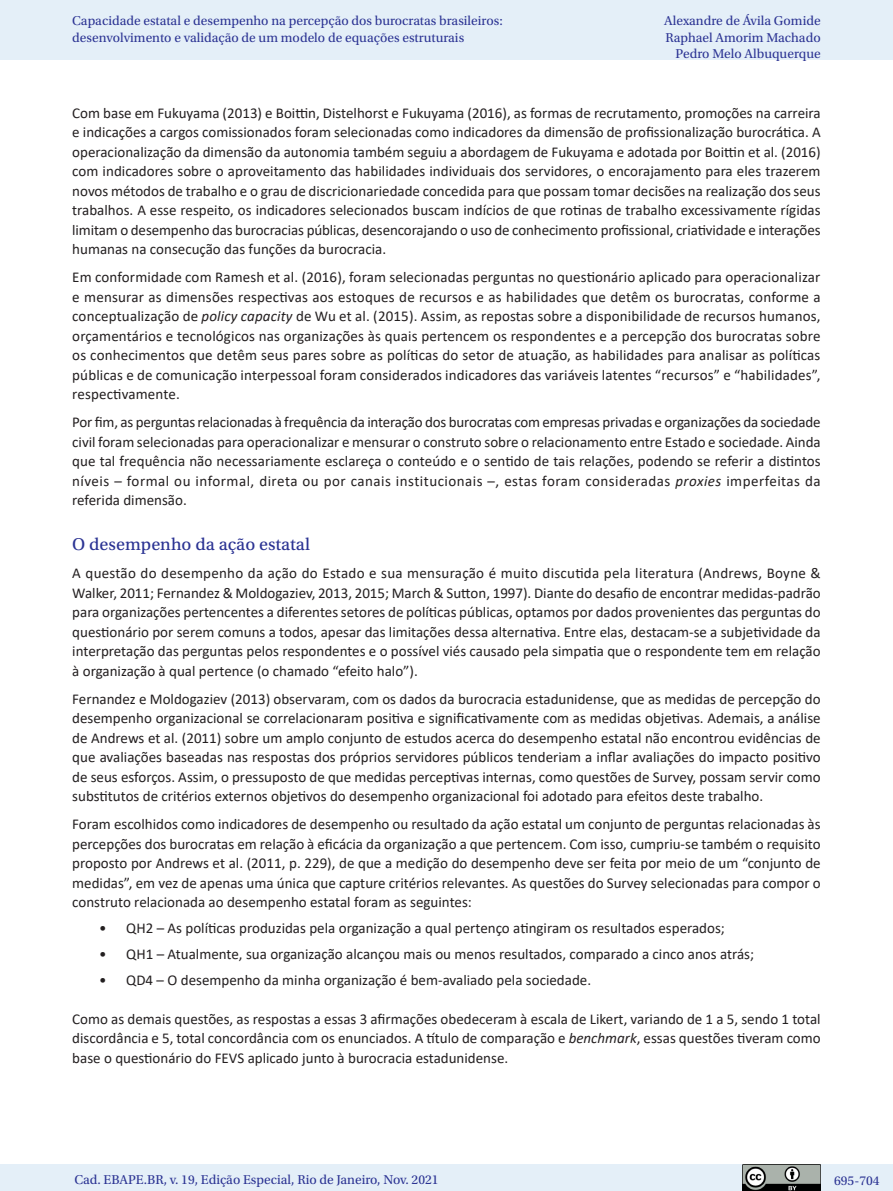
<style>
.page{position:relative;width:893px;height:1191px;background:#fff}
.page>*{position:absolute;margin:0;border:0;box-sizing:border-box;transform-origin:0 0}
._07_2_sub2{font:18px "Utopia Std Capt";color:#2b3393}
._06_0_texto{font:15px/19.5px "Calibri";color:#231f20;text-align:justify}
.t1{font:13.5px/16.5px "Utopia Std";color:#2b3393}
.s1{font-style:italic}
</style>
<div class="page">
<div style="left:0;top:0;width:893px;height:60px;background:#e4eff8"></div>
<div style="left:0;top:1164px;width:893px;height:27px;background:#e4eff8"></div>
<img style="left:743px;top:1164px;width:78px;height:27px">
<p class="t1" style="left:72px;top:13px;width:432px">Capacidade estatal e desempenho na percepção dos burocratas brasileiros: desenvolvimento e validação de um modelo de equações estruturais</p>
<p class="t1" style="left:664px;top:13px;width:158px;text-align:right">Alexandre de Ávila Gomide<br>Raphael Amorim Machado<br>Pedro Melo Albuquerque</p>
<p class="_06_0_texto" style="left:72px;top:102px;width:750px">Com base em Fukuyama (2013) e Boittin, Distelhorst e Fukuyama (2016), as formas de recrutamento, promoções na carreira e indicações a cargos comissionados foram selecionadas como indicadores da dimensão de profissionalização burocrática. A operacionalização da dimensão da autonomia também seguiu a abordagem de Fukuyama e adotada por Boittin et al. (2016) com indicadores sobre o aproveitamento das habilidades individuais dos servidores, o encorajamento para eles trazerem novos métodos de trabalho e o grau de discricionariedade concedida para que possam tomar decisões na realização dos seus trabalhos. A esse respeito, os indicadores selecionados buscam indícios de que rotinas de trabalho excessivamente rígidas limitam o desempenho das burocracias públicas, desencorajando o uso de conhecimento profissional, criatividade e interações humanas na consecução das funções da burocracia.</p>
<p class="_06_0_texto" style="left:72px;top:267px;width:750px">Em conformidade com Ramesh et al. (2016), foram selecionadas perguntas no questionário aplicado para operacionalizar e mensurar as dimensões respectivas aos estoques de recursos e as habilidades que detêm os burocratas, conforme a conceptualização de <span class="s1">policy capacity</span> de Wu et al. (2015). Assim, as repostas sobre a disponibilidade de recursos humanos, orçamentários e tecnológicos nas organizações às quais pertencem os respondentes e a percepção dos burocratas sobre os conhecimentos que detêm seus pares sobre as políticas do setor de atuação, as habilidades para analisar as políticas públicas e de comunicação interpessoal foram considerados indicadores das variáveis latentes “recursos” e “habilidades”, respectivamente.</p>
<p class="_06_0_texto" style="left:72px;top:412px;width:750px">Por fim, as perguntas relacionadas à frequência da interação dos burocratas com empresas privadas e organizações da sociedade civil foram selecionadas para operacionalizar e mensurar o construto sobre o relacionamento entre Estado e sociedade. Ainda que tal frequência não necessariamente esclareça o conteúdo e o sentido de tais relações, podendo se referir a distintos níveis – formal ou informal, direta ou por canais institucionais –, estas foram consideradas <span class="s1">proxies</span> imperfeitas da referida dimensão.</p>
<p class="_07_2_sub2" style="left:72px;top:534px;width:239px">O desempenho da ação estatal</p>
<p class="_06_0_texto" style="left:72px;top:563px;width:750px">A questão do desempenho da ação do Estado e sua mensuração é muito discutida pela literatura (Andrews, Boyne &amp; Walker, 2011; Fernandez &amp; Moldogaziev, 2013, 2015; March &amp; Sutton, 1997). Diante do desafio de encontrar medidas-padrão para organizações pertencentes a diferentes setores de políticas públicas, optamos por dados provenientes das perguntas do questionário por serem comuns a todos, apesar das limitações dessa alternativa. Entre elas, destacam-se a subjetividade da interpretação das perguntas pelos respondentes e o possível viés causado pela simpatia que o respondente tem em relação à organização à qual pertence (o chamado “efeito halo”).</p>
<p class="_06_0_texto" style="left:72px;top:688px;width:750px">Fernandez e Moldogaziev (2013) observaram, com os dados da burocracia estadunidense, que as medidas de percepção do desempenho organizacional se correlacionaram positiva e significativamente com as medidas objetivas. Ademais, a análise de Andrews et al. (2011) sobre um amplo conjunto de estudos acerca do desempenho estatal não encontrou evidências de que avaliações baseadas nas respostas dos próprios servidores públicos tenderiam a inflar avaliações do impacto positivo de seus esforços. Assim, o pressuposto de que medidas perceptivas internas, como questões de Survey, possam servir como substitutos de critérios externos objetivos do desempenho organizacional foi adotado para efeitos deste trabalho.</p>
<p class="_06_0_texto" style="left:72px;top:814px;width:750px">Foram escolhidos como indicadores de desempenho ou resultado da ação estatal um conjunto de perguntas relacionadas às percepções dos burocratas em relação à eficácia da organização a que pertencem. Com isso, cumpriu-se também o requisito proposto por Andrews et al. (2011, p. 229), de que a medição do desempenho deve ser feita por meio de um “conjunto de medidas”, em vez de apenas uma única que capture critérios relevantes. As questões do Survey selecionadas para compor o construto relacionada ao desempenho estatal foram as seguintes:</p>
<p class="_06_0_texto" style="left:99px;top:918px;width:627px">• QH2 – As políticas produzidas pela organização a qual pertenço atingiram os resultados esperados;</p>
<p class="_06_0_texto" style="left:99px;top:943px;width:656px">• QH1 – Atualmente, sua organização alcançou mais ou menos resultados, comparado a cinco anos atrás;</p>
<p class="_06_0_texto" style="left:99px;top:969px;width:493px">• QD4 – O desempenho da minha organização é bem-avaliado pela sociedade.</p>
<p class="_06_0_texto" style="left:72px;top:1008px;width:750px">Como as demais questões, as respostas a essas 3 afirmações obedeceram à escala de Likert, variando de 1 a 5, sendo 1 total discordância e 5, total concordância com os enunciados. A título de comparação e <span class="s1">benchmark</span>, essas questões tiveram como base o questionário do FEVS aplicado junto à burocracia estadunidense.</p>
<p class="t1" style="left:74px;top:1171px;width:366px">Cad. EBAPE.BR, v. 19, Edição Especial, Rio de Janeiro, Nov. 2021</p>
<p class="t1" style="left:834px;top:1172px;width:47px">695-704</p>
</div>
